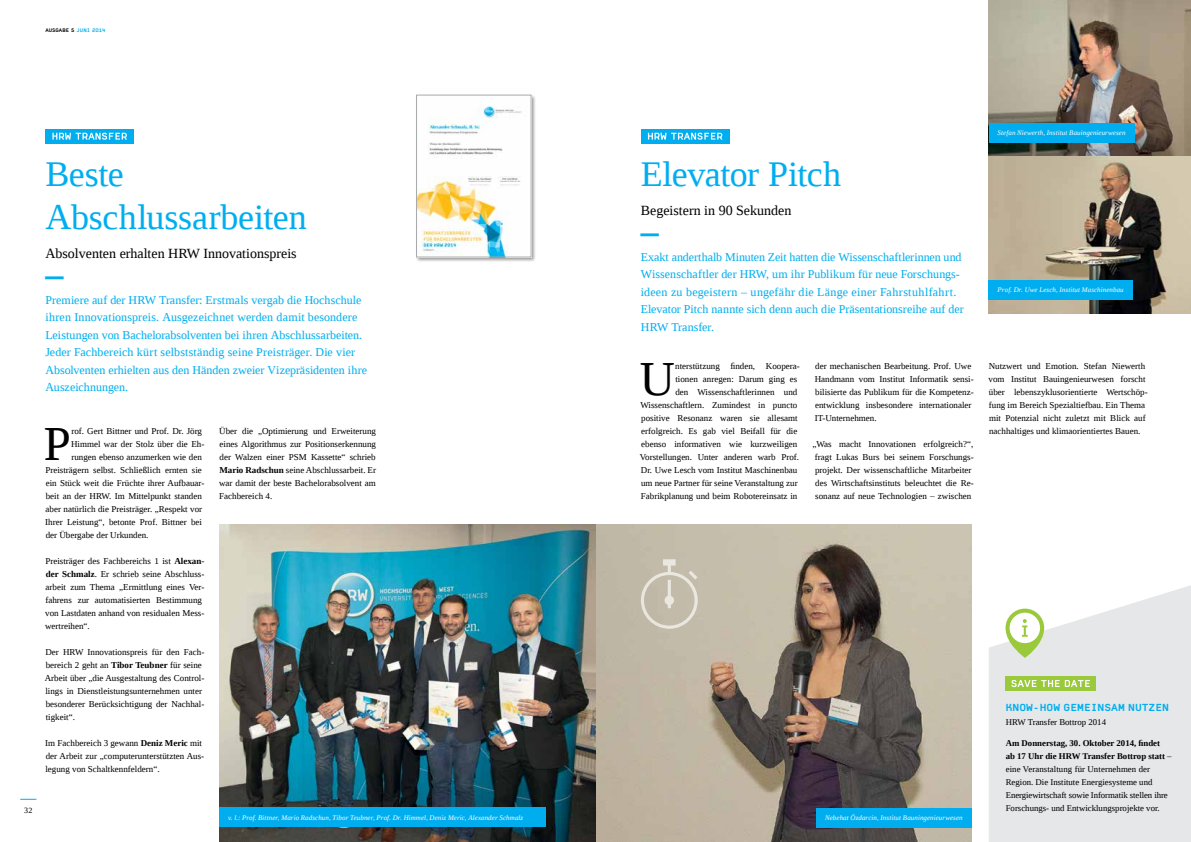
<style>
.page{position:relative;width:1191px;height:842px;background:#fff}
.page>*{position:absolute;margin:0;border:0;box-sizing:border-box;transform-origin:0 0}
.t1{font:48.7px "Liberation Serif";color:#000}
.t2{font:36px/43.2px "Liberation Serif";letter-spacing:-.01em;color:#00aeef}
.t3{font:700 36px "Liberation Serif";color:#00aeef}
.t4{font:14px "Liberation Serif";color:#000}
.t5{font:12px/17.5px "Liberation Serif";color:#00aeef}
.t6{font:10px "Normetica C";color:#00aeef}
.t7{font:9px/13px "Liberation Serif";color:#000}
.t8{font:8.8px/13px "Liberation Serif";color:#000}
.t9{font:8px "Liberation Serif";color:#000}
.t10{font:italic 7px "Liberation Serif";letter-spacing:.01em;color:#fff}
.t11{font:5px "Normetica C";color:#000}
.s1{color:#00aeef}
.s2{font-weight:700}
</style>
<div class="page">
<svg style="left:20px;top:799px;width:16px;height:1px"></svg>
<img style="left:595px;top:525px;width:376px;height:317px">
<svg style="left:641px;top:559px;width:56px;height:70px;background:#c9c3b3"></svg>
<img style="left:219px;top:525px;width:376px;height:317px">
<div style="left:219px;top:807px;width:327px;height:20px;background:#00aeef"></div>
<img style="left:988px;top:0;width:203px;height:157px">
<svg style="left:988px;top:157px;width:203px;height:157px;background:#a0947f"></svg>
<div style="left:816px;top:808px;width:155px;height:20px;background:#00aeef"></div>
<div style="left:988px;top:123px;width:146px;height:19px;background:#00aeef"></div>
<div style="left:988px;top:280px;width:144px;height:20px;background:#00aeef"></div>
<div style="left:415px;top:94px;width:121px;height:168px;background:#000;opacity:.4"></div>
<img style="left:418px;top:97px;width:111px;height:158px">
<div style="left:416px;top:95px;width:115px;height:162px;border:1px solid #a7a9ac"></div>
<svg style="left:989px;top:585px;width:202px;height:257px;background:#e8e9ea"></svg>
<svg style="left:1005px;top:609px;width:39px;height:49px"></svg>
<div style="left:1009px;top:613px;width:31px;height:30px;background:#fff;border-radius:50%"></div>
<svg style="left:1022px;top:619px;width:5px;height:18px"></svg>
<div style="left:1005px;top:676px;width:90px;height:15px;background:#9aca3c"></div>
<svg style="left:1011px;top:680px;width:78px;height:7px"></svg>
<div style="left:45px;top:129px;width:89px;height:14px;background:#00aeef"></div>
<svg style="left:52px;top:133px;width:75px;height:7px"></svg>
<div style="left:641px;top:129px;width:88px;height:14px;background:#00aeef"></div>
<svg style="left:648px;top:133px;width:74px;height:7px"></svg>
<p class="t11" style="left:45px;top:27px;width:62px">AUSGABE 5 <span class="s1">JUNI 2014</span></p>
<p class="t10" style="left:997px;top:128px;width:129px">Stefan Niewerth, Institut Bauingenieurwesen</p>
<h2 class="t2" style="left:641px;top:152px;width:202px">Elevator Pitch</h2>
<h3 class="t4" style="left:641px;top:201px;width:152px">Begeistern in 90 Sekunden</h3>
<h2 class="t3" style="left:641px;top:207px;width:19px">–</h2>
<p class="t5" style="left:641px;top:248px;width:324px">Exakt anderthalb Minuten Zeit hatten die Wissenschaftlerinnen und Wissenschaftler der HRW, um ihr Publikum für neue Forschungs&shy;ideen zu begeistern – ungefähr die Länge einer Fahrstuhlfahrt.<br>Elevator Pitch nannte sich denn auch die Präsentationsreihe auf der HRW Transfer.</p>
<h2 class="t2" style="left:45px;top:152px;width:263px">Beste<br>Abschlussarbeiten</h2>
<h3 class="t4" style="left:45px;top:244px;width:253px">Absolventen erhalten HRW Innovationspreis</h3>
<h2 class="t3" style="left:45px;top:250px;width:19px">–</h2>
<p class="t5" style="left:45px;top:291px;width:323px">Premiere auf der HRW Transfer: Erstmals vergab die Hochschule ihren Innovationspreis. Ausgezeichnet werden damit besondere Leistungen von Bachelorabsolventen bei ihren Abschlussarbeiten.<br>Jeder Fachbereich kürt selbstständig seine Preisträger. Die vier Absolventen erhielten aus den Händen zweier Vizepräsidenten ihre Auszeichnungen.</p>
<p class="t10" style="left:997px;top:285px;width:128px">Prof. Dr. Uwe Lesch, Institut Maschinenbau</p>
<p class="t7" style="left:640px;top:359px;width:161px;text-align:right">nterstützung finden, Koopera-<br>tionen anregen: Darum ging es<br>den Wissenschaftlerinnen und Wissenschaftlern. Zumindest in puncto positive Resonanz waren sie allesamt erfolgreich. Es gab viel Beifall für die ebenso informativen wie kurzweiligen Vorstellungen. Unter anderen warb Prof.<br>Dr. Uwe Lesch vom Institut Maschinenbau um neue Partner für seine Veranstaltung zur Fabrikplanung und beim Robotereinsatz in</p>
<p class="t7" style="left:814px;top:359px;width:160px">der mechanischen Bearbeitung. Prof. Uwe Handmann vom Institut Informatik sensi&shy;bilisierte das Publikum für die Kompetenz&shy;entwicklung insbesondere internationaler IT-Unternehmen.</p>
<p class="t7" style="left:988px;top:359px;width:161px">Nutzwert und Emotion. Stefan Niewerth vom Institut Bauingenieurwesen forscht über lebenszyklusorientierte Wertschöp&shy;fung im Bereich Spezialtiefbau. Ein Thema mit Potenzial nicht zuletzt mit Blick auf nachhaltiges und klimaorientiertes Bauen.</p>
<h1 class="t1" style="left:640px;top:347px;width:37px">U</h1>
<p class="t7" style="left:219px;top:424px;width:158px;text-align:justify">Über die „Optimierung und Erweiterung eines Algorithmus zur Positionserkennung der Walzen einer PSM Kassette“ schrieb <span class="s2">Mario Radschun</span> seine Abschlussarbeit. Er war damit der beste Bachelorabsolvent am Fachbereich 4.</p>
<h1 class="t1" style="left:44px;top:412px;width:29px">P</h1>
<p class="t7" style="left:71px;top:424px;width:132px">rof. Gert Bittner und Prof. Dr. Jörg</p>
<p class="t7" style="left:812px;top:437px;width:163px">„Was macht Innovationen erfolgreich?“, fragt Lukas Burs bei seinem Forschungs&shy;projekt. Der wissenschaftliche Mitarbeiter des Wirtschaftsinstituts beleuchtet die Re&shy;sonanz auf neue Technologien – zwischen</p>
<p class="t7" style="left:71px;top:437px;width:135px">Himmel war der Stolz über die Eh-</p>
<p class="t7" style="left:71px;top:450px;width:132px">rungen ebenso anzumerken wie den</p>
<p class="t7" style="left:45px;top:463px;width:158px">Preisträgern selbst. Schließlich ernten sie</p>
<p class="t7" style="left:46px;top:476px;width:160px">ein Stück weit die Früchte ihrer Aufbauar-</p>
<p class="t7" style="left:46px;top:489px;width:158px">beit an der HRW. Im Mittelpunkt standen</p>
<p class="t7" style="left:46px;top:502px;width:158px">aber natürlich die Preisträger. „Respekt vor</p>
<p class="t7" style="left:45px;top:515px;width:158px">Ihrer Leistung“, betonte Prof. Bittner bei</p>
<p class="t7" style="left:46px;top:528px;width:104px">der Übergabe der Urkunden.</p>
<p class="t7" style="left:45px;top:554px;width:161px">Preisträger des Fachbereichs 1 ist <span class="s2">Alexan&shy;der Schmalz</span>. Er schrieb seine Abschluss&shy;arbeit zum Thema „Ermittlung eines Ver&shy;fahrens zur automatisierten Bestimmung von Lastdaten anhand von residualen Mess&shy;wertreihen“.</p>
<p class="t7" style="left:45px;top:645px;width:161px">Der HRW Innovationspreis für den Fach&shy;bereich 2 geht an <span class="s2">Tibor Teubner</span> für seine Arbeit über „die Ausgestaltung des Control&shy;lings in Dienstleistungsunternehmen unter besonderer Berücksichtigung der Nachhal&shy;tigkeit“.</p>
<p class="t7" style="left:45px;top:736px;width:160px">Im Fachbereich 3 gewann <span class="s2">Deniz Meric</span> mit der Arbeit zur „computerunterstützten Aus&shy;legung von Schaltkennfeldern“.</p>
<p class="t6" style="left:1005px;top:701px;width:86px">KNOW-HOW GEMEINS</p>
<p class="t6" style="left:1111px;top:701px;width:21px">AM NUTZEN</p>
<p class="t8" style="left:1005px;top:715px;width:102px">HRW Transfer Bottrop 2014</p>
<p class="t8" style="left:1005px;top:737px;width:167px"><span class="s2">Am Donnerstag, 30. Oktober 2014, findet<br>ab 17 Uhr die HRW Transfer Bottrop statt</span> – eine Veranstaltung für Unternehmen der Region. Die Institute Energiesysteme und Energiewirtschaft sowie Informatik stellen ihre Forschungs- und Entwicklungsprojekte vor.</p>
<p class="t9" style="left:24px;top:805px;width:10px">32</p>
<p class="t9" style="left:1158px;top:805px;width:10px">33</p>
<p class="t10" style="left:228px;top:813px;width:297px">v. l.: Prof. Bittner, Mario Radschun, Tibor Teubner, Prof. Dr. Himmel, Deniz Meric, Alexander Schmalz</p>
<p class="t10" style="left:825px;top:813px;width:139px">Nebehat Özdarcin, Institut Bauningenieurwesen</p>
</div>
